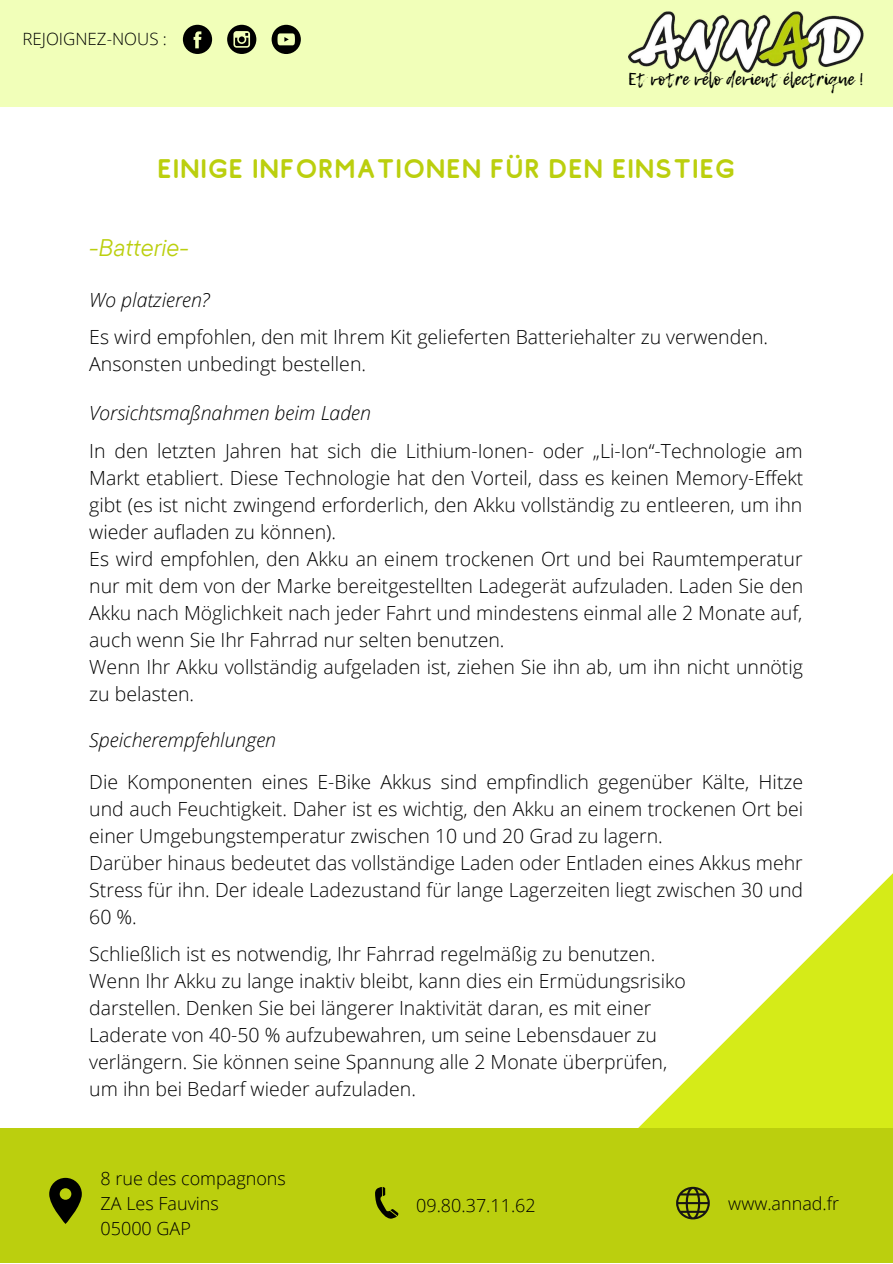
<style>
.page{position:relative;width:893px;height:1264px;background:#fff}
.page>*{position:absolute;margin:0;border:0;box-sizing:border-box;transform-origin:0 0}
.t1{font:27px "Comodo";color:#bbcf0e}
.t2{font:italic 24px "TT Commons Pro";color:#bbcf0e}
.t3{font:300 19.5px/27px "Open Sans";color:#000}
.t4{font:italic 300 19.5px "Open Sans";color:#000}
.t5{font:300 18px/24.8px "Open Sans";color:#000}
.t6{font:17.1px "Lemon Tuesday";color:#000}
.t7{font:300 16.95px "Open Sans";color:#000}
</style>
<div class="page">
<div style="left:0;top:0;width:892px;height:107px;background:#f1ffb9"></div>
<img style="left:628px;top:12px;width:235px;height:61px">
<svg style="left:183px;top:25px;width:29px;height:29px"></svg>
<svg style="left:227px;top:25px;width:29px;height:29px"></svg>
<svg style="left:271px;top:25px;width:30px;height:29px"></svg>
<svg style="left:638px;top:874px;width:254px;height:254px"></svg>
<div style="left:0;top:1128px;width:892px;height:134px;background:#bbcf0e"></div>
<svg style="left:375px;top:1187px;width:23px;height:32px"></svg>
<svg style="left:676px;top:1186px;width:33px;height:33px"></svg>
<svg style="left:49px;top:1177px;width:33px;height:46px"></svg>
<p class="t7" style="left:23px;top:27px;width:146px">REJOIGNEZ-NOUS :</p>
<p class="t6" style="left:628px;top:66px;width:237px">Et votre vélo devient électrique !</p>
<h1 class="t1" style="left:157px;top:153px;width:579px">EINIGE INFORMATIONEN FÜR DEN EINSTIEG</h1>
<p class="t2" style="left:89px;top:232px;width:101px">-Batterie-</p>
<p class="t4" style="left:89px;top:286px;width:122px">Wo platzieren?</p>
<p class="t3" style="left:89px;top:323px;width:680px">Es wird empfohlen, den mit Ihrem Kit gelieferten Batteriehalter zu verwenden.<br>Ansonsten unbedingt bestellen.</p>
<p class="t4" style="left:89px;top:399px;width:283px">Vorsichtsmaßnahmen beim Laden</p>
<p class="t3" style="left:89px;top:437px;width:715px">In den letzten Jahren hat sich die Lithium-Ionen- oder „Li-Ion“-Technologie am Markt etabliert. Diese Technologie hat den Vorteil, dass es keinen Memory-Effekt gibt (es ist nicht zwingend erforderlich, den Akku vollständig zu entleeren, um ihn wieder aufladen zu können).<br>Es wird empfohlen, den Akku an einem trockenen Ort und bei Raumtemperatur nur mit dem von der Marke bereitgestellten Ladegerät aufzuladen. Laden Sie den Akku nach Möglichkeit nach jeder Fahrt und mindestens einmal alle 2 Monate auf, auch wenn Sie Ihr Fahrrad nur selten benutzen.<br>Wenn Ihr Akku vollständig aufgeladen ist, ziehen Sie ihn ab, um ihn nicht unnötig zu belasten.</p>
<p class="t4" style="left:89px;top:725px;width:188px">Speicherempfehlungen</p>
<p class="t3" style="left:89px;top:768px;width:715px">Die Komponenten eines E-Bike Akkus sind empfindlich gegenüber Kälte, Hitze und auch Feuchtigkeit. Daher ist es wichtig, den Akku an einem trockenen Ort bei einer Umgebungstemperatur zwischen 10 und 20 Grad zu lagern.<br>Darüber hinaus bedeutet das vollständige Laden oder Entladen eines Akkus mehr Stress für ihn. Der ideale Ladezustand für lange Lagerzeiten liegt zwischen 30 und 60 %.</p>
<p class="t3" style="left:89px;top:939px;width:598px">Schließlich ist es notwendig, Ihr Fahrrad regelmäßig zu benutzen.<br>Wenn Ihr Akku zu lange inaktiv bleibt, kann dies ein Ermüdungsrisiko darstellen. Denken Sie bei längerer Inaktivität daran, es mit einer Laderate von 40-50 % aufzubewahren, um seine Lebensdauer zu verlängern. Sie können seine Spannung alle 2 Monate überprüfen, um ihn bei Bedarf wieder aufzuladen.</p>
<p class="t5" style="left:101px;top:1165px;width:187px">8 rue des compagnons<br>ZA Les Fauvins<br>05000 GAP</p>
<p class="t5" style="left:416px;top:1192px;width:121px">09.80.37.11.62</p>
<p class="t5" style="left:728px;top:1190px;width:112px">www.annad.fr</p>
</div>
